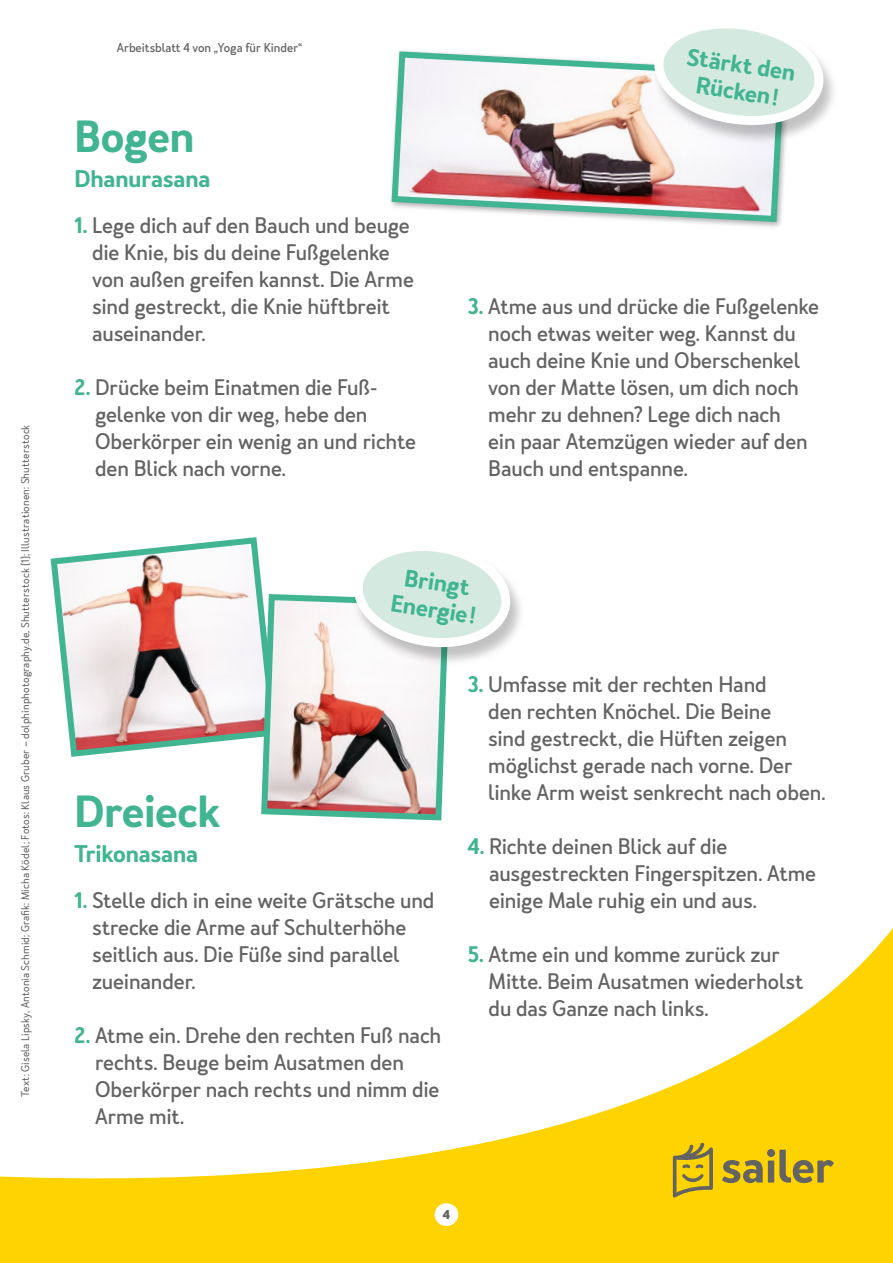
<style>
.page{position:relative;width:893px;height:1263px;background:#fff}
.page>*{position:absolute;margin:0;border:0;box-sizing:border-box;transform-origin:0 0}
.t1{font:600 42px "Merlo Neue";letter-spacing:-.01em;color:#41b492}
.t2{font:600 22.5px/27px "Merlo Neue";letter-spacing:-.005em;color:#41b492;text-align:center}
.t3{font:500 21px/27px "Merlo Neue";letter-spacing:-.01em;color:#646363}
.t4{font:500 12px "Merlo Neue";color:#646363}
.t5{font:700 12px "Merlo Neue";color:#646363}
.t6{font:10.5px "Merlo Neue";letter-spacing:.01em;color:#646363}
.s1{font-weight:600;color:#41b492}
</style>
<div class="page">
<svg style="left:50px;top:537px;width:208px;height:220px"></svg>
<svg style="left:0;top:928px;width:893px;height:335px"></svg>
<img style="left:391px;top:51px;width:395px;height:174px">
<div style="left:652px;top:21px;width:187px;height:124px;background:#000;opacity:.24"></div>
<svg style="left:645px;top:21px;width:188px;height:108px"></svg>
<svg style="left:258px;top:551px;width:261px;height:270px"></svg>
<div style="left:435px;top:1203px;width:23px;height:23px;background:#fff;border-radius:50%"></div>
<svg style="left:660px;top:1135px;width:185px;height:80px"></svg>
<p class="t6" style="left:19px;top:1097px;width:674px;rotate:-90deg">Text: Gisela Lipsky, Antonia Schmid; Grafik: Micha Ködel; Fotos: Klaus Gruber – dolphinphotography.de, Shutterstock (1); Illustrationen: Shutterstock</p>
<p class="t4" style="left:117px;top:39px;width:187px">Arbeitsblatt 4 von „Yoga für Kinder“</p>
<h1 class="t1" style="left:74px;top:109px;width:121px">Bogen</h1>
<p class="t2" style="left:74px;top:165px;width:138px">Dhanurasana</p>
<p class="t3" style="left:92px;top:212px;width:323px;text-indent:-18px"><span class="s1">1.</span> Lege dich auf den Bauch und beuge die Knie, bis du deine Fußgelenke von außen greifen kannst. Die Arme sind gestreckt, die Knie hüftbreit auseinander.</p>
<p class="t3" style="left:95px;top:374px;width:323px;text-indent:-21px"><span class="s1">2.</span> Drücke beim Einatmen die Fuß&shy;gelenke von dir weg, hebe den<br>Oberkörper ein wenig an und richte den Blick nach vorne.</p>
<p class="t2" style="left:689px;top:44px;width:111px;rotate:8deg">Stärkt den<br>Rücken!</p>
<p class="t3" style="left:488px;top:293px;width:332px;text-indent:-20px"><span class="s1">3.</span> Atme aus und drücke die Fußgelenke noch etwas weiter weg. Kannst du auch deine Knie und Oberschenkel von der Matte lösen, um dich noch mehr zu dehnen? Lege dich nach<br>ein paar Atemzügen wieder auf den<br>Bauch und entspanne.</p>
<p class="t2" style="left:396px;top:564px;width:87px;rotate:8deg">Bringt<br>Energie!</p>
<h1 class="t1" style="left:74px;top:784px;width:147px">Dreieck</h1>
<p class="t2" style="left:74px;top:840px;width:125px">Trikonasana</p>
<p class="t3" style="left:92px;top:887px;width:344px;text-indent:-18px"><span class="s1">1.</span> Stelle dich in eine weite Grätsche und strecke die Arme auf Schulterhöhe seitlich aus. Die Füße sind parallel zueinander.</p>
<p class="t3" style="left:95px;top:1022px;width:348px;text-indent:-21px"><span class="s1">2.</span> Atme ein. Drehe den rechten Fuß nach rechts. Beuge beim Ausatmen den<br>Oberkörper nach rechts und nimm die<br>Arme mit.</p>
<p class="t3" style="left:488px;top:671px;width:339px;text-indent:-20px"><span class="s1">3.</span> Umfasse mit der rechten Hand<br>den rechten Knöchel. Die Beine<br>sind gestreckt, die Hüften zeigen möglichst gerade nach vorne. Der linke Arm weist senkrecht nach oben.</p>
<p class="t3" style="left:489px;top:833px;width:329px;text-indent:-21px"><span class="s1">4.</span> Richte deinen Blick auf die ausgestreckten Fingerspitzen. Atme einige Male ruhig ein und aus.</p>
<p class="t3" style="left:489px;top:941px;width:316px;text-indent:-21px"><span class="s1">5.</span> Atme ein und komme zurück zur<br>Mitte. Beim Ausatmen wiederholst du das Ganze nach links.</p>
<p class="t5" style="left:443px;top:1206px;width:9px">4</p>
</div>
